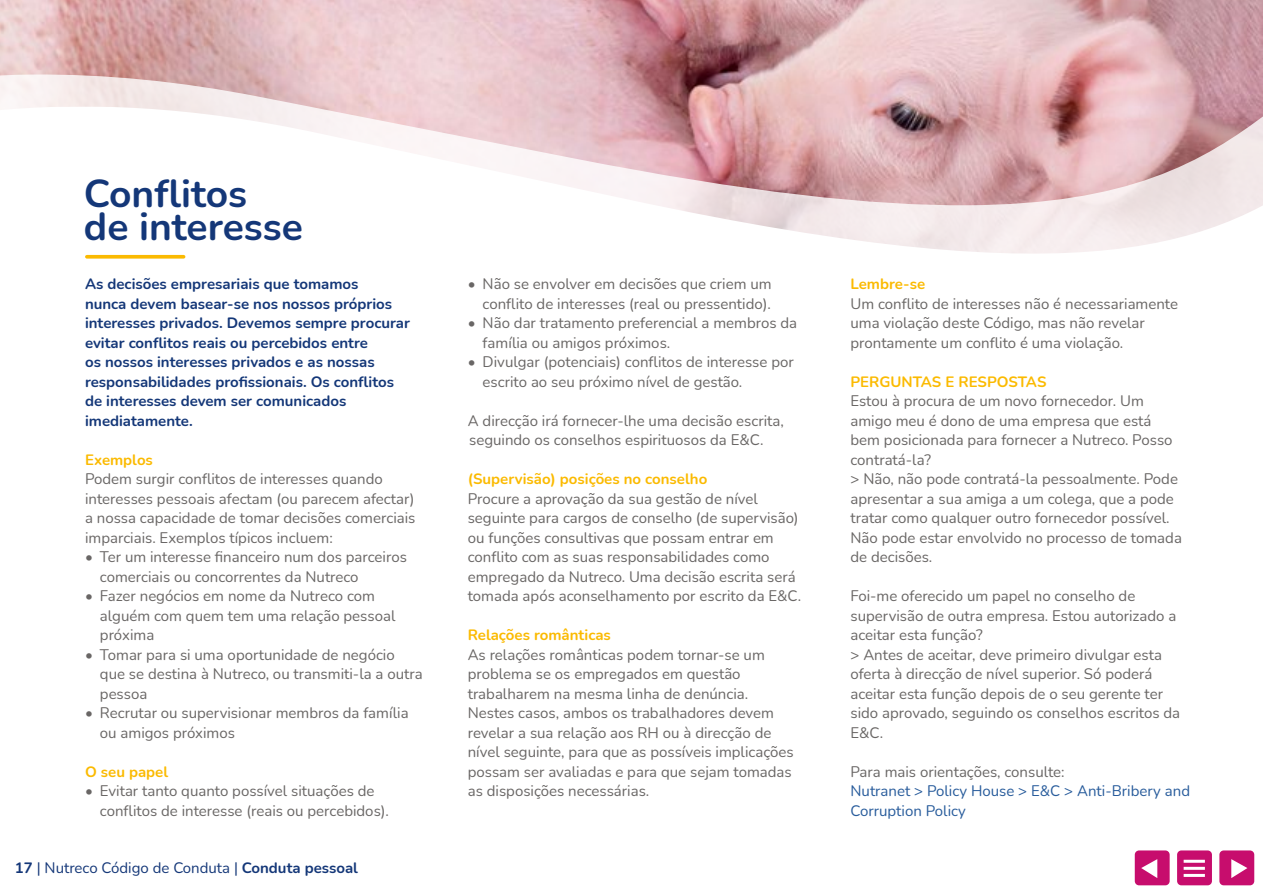
<style>
.page{position:relative;width:1263px;height:893px;background:#fff}
.page>*{position:absolute;margin:0;border:0;box-sizing:border-box;transform-origin:0 0}
.t1{font:700 39px/33px "Nunito";color:#143778}
.t2{font:15px/19.5px "Nunito";color:#696665}
.t3{font:700 15px/19.5px "Nunito";color:#143778}
.t4{font:700 15px "Nunito";color:#fbba00}
.t5{font:15px/19.5px "Nunito";color:#275b9b}
.t6{font:15px "Nunito";color:#143778}
.s1{font-weight:700}
</style>
<div class="page">
<img style="left:0;top:0;width:1263px;height:59px">
<svg style="left:0;top:59px;width:1263px;height:40px;background:#ddb5b9"></svg>
<svg style="left:0;top:99px;width:1263px;height:160px"></svg>
<svg style="left:87px;top:255px;width:97px;height:4px"></svg>
<svg style="left:1134px;top:850px;width:36px;height:36px"></svg>
<svg style="left:1177px;top:850px;width:35px;height:36px"></svg>
<svg style="left:1219px;top:850px;width:36px;height:36px"></svg>
<h1 class="t1" style="left:84px;top:176px;width:221px">Conflitos<br>de interesse</h1>
<p class="t3" style="left:85px;top:274px;width:326px">As decisões empresariais que tomamos<br>nunca devem basear-se nos nossos próprios interesses privados. Devemos sempre procurar evitar conflitos reais ou percebidos entre<br>os nossos interesses privados e as nossas responsabilidades profissionais. Os conflitos de interesses devem ser comunicados imediatamente.</p>
<p class="t4" style="left:85px;top:449px;width:69px">Exemplos</p>
<p class="t2" style="left:85px;top:469px;width:332px">Podem surgir conflitos de interesses quando interesses pessoais afectam (ou parecem afectar) a nossa capacidade de tomar decisões comerciais imparciais. Exemplos típicos incluem:</p>
<p class="t2" style="left:100px;top:547px;width:308px;text-indent:-15px">• Ter um interesse financeiro num dos parceiros comerciais ou concorrentes da Nutreco</p>
<p class="t2" style="left:100px;top:586px;width:297px;text-indent:-15px">• Fazer negócios em nome da Nutreco com alguém com quem tem uma relação pessoal próxima</p>
<p class="t2" style="left:100px;top:644px;width:324px;text-indent:-15px">• Tomar para si uma oportunidade de negócio que se destina à Nutreco, ou transmiti-la a outra pessoa</p>
<p class="t2" style="left:100px;top:703px;width:310px;text-indent:-15px">• Recrutar ou supervisionar membros da família ou amigos próximos</p>
<p class="t4" style="left:85px;top:761px;width:85px">O seu papel</p>
<p class="t2" style="left:100px;top:781px;width:291px;text-indent:-15px">• Evitar tanto quanto possível situações de conflitos de interesse (reais ou percebidos).</p>
<p class="t6" style="left:15px;top:857px;width:345px"><span class="s1">17</span> | Nutreco Código de Conduta | <span class="s1">Conduta pessoal</span></p>
<p class="t2" style="left:468px;top:274px;width:305px;text-align:right">• Não se envolver em decisões que criem um conflito de interesses (real ou pressentido).</p>
<p class="t2" style="left:483px;top:313px;width:316px;text-indent:-15px">• Não dar tratamento preferencial a membros da família ou amigos próximos.</p>
<p class="t2" style="left:483px;top:352px;width:313px;text-indent:-15px">• Divulgar (potenciais) conflitos de interesse por escrito ao seu próximo nível de gestão.</p>
<p class="t2" style="left:468px;top:410px;width:318px">A direcção irá fornecer-lhe uma decisão escrita, seguindo os conselhos espirituosos da E&amp;C.</p>
<p class="t4" style="left:468px;top:469px;width:241px">(Supervisão) posições no conselho</p>
<p class="t2" style="left:468px;top:488px;width:335px">Procure a aprovação da sua gestão de nível seguinte para cargos de conselho (de supervisão) ou funções consultivas que possam entrar em conflito com as suas responsabilidades como empregado da Nutreco. Uma decisão escrita será tomada após aconselhamento por escrito da E&amp;C.</p>
<p class="t4" style="left:468px;top:625px;width:145px">Relações românticas</p>
<p class="t2" style="left:468px;top:644px;width:327px">As relações românticas podem tornar-se um problema se os empregados em questão trabalharem na mesma linha de denúncia.<br>Nestes casos, ambos os trabalhadores devem revelar a sua relação aos RH ou à direcção de nível seguinte, para que as possíveis implicações possam ser avaliadas e para que sejam tomadas as disposições necessárias.</p>
<p class="t4" style="left:850px;top:273px;width:76px">Lembre-se</p>
<p class="t2" style="left:850px;top:293px;width:329px">Um conflito de interesses não é necessariamente uma violação deste Código, mas não revelar prontamente um conflito é uma violação.</p>
<p class="t4" style="left:850px;top:371px;width:197px">PERGUNTAS E RESPOSTAS</p>
<p class="t2" style="left:850px;top:391px;width:333px">Estou à procura de um novo fornecedor. Um amigo meu é dono de uma empresa que está bem posicionada para fornecer a Nutreco. Posso contratá-la?<br>&gt; Não, não pode contratá-la pessoalmente. Pode apresentar a sua amiga a um colega, que a pode tratar como qualquer outro fornecedor possível.<br>Não pode estar envolvido no processo de tomada de decisões.</p>
<p class="t2" style="left:850px;top:586px;width:331px">Foi-me oferecido um papel no conselho de supervisão de outra empresa. Estou autorizado a aceitar esta função?<br>&gt; Antes de aceitar, deve primeiro divulgar esta oferta à direcção de nível superior. Só poderá aceitar esta função depois de o seu gerente ter sido aprovado, seguindo os conselhos escritos da E&amp;C.</p>
<p class="t2" style="left:850px;top:761px;width:216px">Para mais orientações, consulte:</p>
<p class="t5" style="left:850px;top:781px;width:341px">Nutranet &gt; Policy House &gt; E&amp;C &gt; Anti-Bribery and<br>Corruption Policy</p>
</div>
